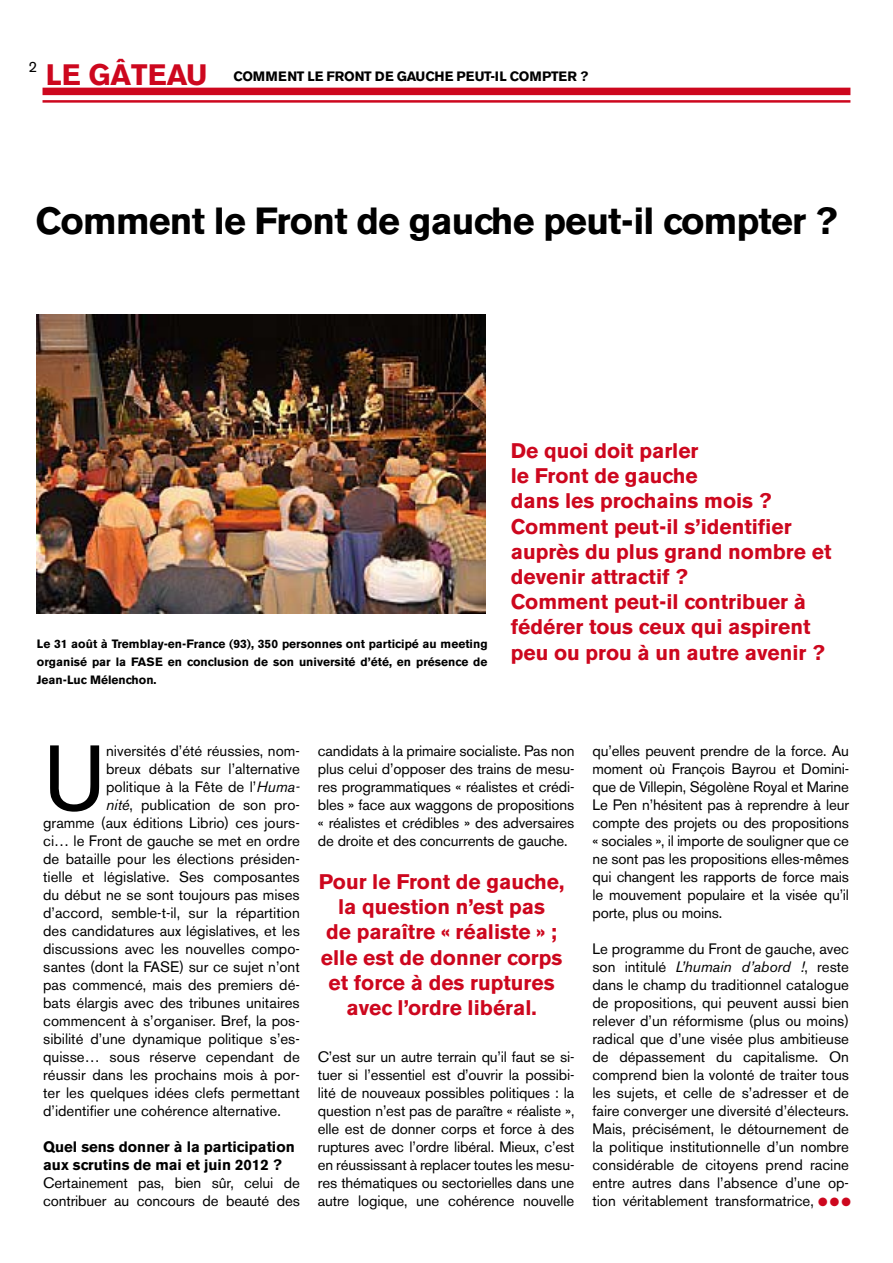
<style>
.page{position:relative;width:893px;height:1263px;background:#fff}
.page>*{position:absolute;margin:0;border:0;box-sizing:border-box;transform-origin:0 0}
.t1{font:91.5px "Akzidenz Grotesk BE";color:#000}
.t2{font:700 37.5px "Akzidenz Grotesk BE";letter-spacing:-.02em;color:#000}
.t3{font:700 21px/25.2px "Akzidenz Grotesk BE";color:#cd071e}
.t4{font:15px/18px "Akzidenz Grotesk BE";color:#000;text-align:justify}
.t5{font:700 15px/18px "Akzidenz Grotesk BE";color:#000}
.t6{font:700 13.5px "Akzidenz Grotesk BE";letter-spacing:.02em;color:#000}
.t7{font:700 12px/18px "Akzidenz Grotesk BE";color:#000;text-align:justify}
.t8{font:12px "Zapf Dingbats ITC";color:#cd071e}
.s1{font-size:29.25px;color:#cd071e}
.s2{font-style:italic}
</style>
<div class="page">
<div style="left:43px;top:88px;width:807px;height:7px;background:#cd071e"></div>
<hr style="left:43px;top:100px;width:807px;height:3px;background:#cd071e">
<img style="left:37px;top:315px;width:448px;height:298px">
<p class="t4" style="left:28px;top:58px;width:10px">2</p>
<p class="t6" style="left:46px;top:69px;width:291px"><span class="s1">LE GÂTEAU</span> Comment le Fron</p>
<p class="t6" style="left:364px;top:69px;width:43px">t de gauc</p>
<p class="t6" style="left:434px;top:69px;width:155px">he peut-il compter ?</p>
<h2 class="t2" style="left:35px;top:199px;width:804px">Comment le Front de gauche peut-il compter ?</h2>
<p class="t7" style="left:37px;top:635px;width:452px">Le 31 août à Tremblay-en-France (93), 350 personnes ont participé au meeting organisé par la FASE en conclusion de son université d’été, en présence de Jean-Luc Mélenchon.</p>
<h3 class="t3" style="left:511px;top:438px;width:322px">De quoi doit parler<br>le Front de gauche<br>dans les prochains mois ?<br>Comment peut-il s’identifier auprès du plus grand nombre et devenir attractif ?<br>Comment peut-il contribuer à fédérer tous ceux qui aspirent peu ou prou à un autre avenir ?</h3>
<h1 class="t1" style="left:43px;top:724px;width:64px">U</h1>
<p class="t4" style="left:106px;top:742px;width:195px">niversités d’été réussies, nom-</p>
<p class="t4" style="left:106px;top:760px;width:195px">breux débats sur l’alternative</p>
<p class="t4" style="left:106px;top:778px;width:195px">politique à la Fête de l’<span class="s2">Huma-</span></p>
<p class="t4" style="left:106px;top:796px;width:195px"><span class="s2">nité</span>, publication de son pro-</p>
<p class="t4" style="left:43px;top:814px;width:258px">gramme (aux éditions Librio) ces jours-</p>
<p class="t4" style="left:43px;top:832px;width:258px">ci… le Front de gauche se met en ordre</p>
<p class="t4" style="left:43px;top:850px;width:258px">de bataille pour les élections présiden-</p>
<p class="t4" style="left:43px;top:868px;width:258px">tielle et législative. Ses composantes</p>
<p class="t4" style="left:43px;top:886px;width:258px">du début ne se sont toujours pas mises</p>
<p class="t4" style="left:43px;top:904px;width:258px">d’accord, semble-t-il, sur la répartition</p>
<p class="t4" style="left:43px;top:922px;width:258px">des candidatures aux législatives, et les</p>
<p class="t4" style="left:43px;top:940px;width:258px">discussions avec les nouvelles compo-</p>
<p class="t4" style="left:43px;top:958px;width:258px">santes (dont la FASE) sur ce sujet n’ont</p>
<p class="t4" style="left:43px;top:976px;width:258px">pas commencé, mais des premiers dé-</p>
<p class="t4" style="left:43px;top:994px;width:258px">bats élargis avec des tribunes unitaires</p>
<p class="t4" style="left:43px;top:1012px;width:258px">commencent à s’organiser. Bref, la pos-</p>
<p class="t4" style="left:43px;top:1030px;width:258px">sibilité d’une dynamique politique s’es-</p>
<p class="t4" style="left:43px;top:1048px;width:258px">quisse… sous réserve cependant de</p>
<p class="t4" style="left:43px;top:1066px;width:258px">réussir dans les prochains mois à por-</p>
<p class="t4" style="left:43px;top:1084px;width:258px">ter les quelques idées clefs permettant</p>
<p class="t4" style="left:43px;top:1102px;width:239px">d’identifier une cohérence alternative.</p>
<p class="t5" style="left:43px;top:1138px;width:253px">Quel sens donner à la participation aux scrutins de mai et juin 2012 ?</p>
<p class="t4" style="left:43px;top:1174px;width:258px">Certainement pas, bien sûr, celui de contribuer au concours de beauté des</p>
<p class="t4" style="left:318px;top:742px;width:258px">candidats à la primaire socialiste. Pas non plus celui d’opposer des trains de mesu&shy;res programmatiques « réalistes et crédi&shy;bles » face aux waggons de propositions « réalistes et crédibles » des adversaires de droite et des concurrents de gauche.</p>
<h3 class="t3" style="left:319px;top:869px;width:247px;text-align:center">Pour le Front de gauche, la question n’est pas<br>de paraître « réaliste » ; elle est de donner corps et force à des ruptures avec l’ordre libéral.</h3>
<p class="t4" style="left:318px;top:1048px;width:258px">C’est sur un autre terrain qu’il faut se si&shy;tuer si l’essentiel est d’ouvrir la possibi&shy;lité de nouveaux possibles politiques : la question n’est pas de paraître « réaliste », elle est de donner corps et force à des ruptures avec l’ordre libéral. Mieux, c’est en réussissant à replacer toutes les mesu&shy;res thématiques ou sectorielles dans une autre logique, une cohérence nouvelle</p>
<p class="t4" style="left:592px;top:742px;width:258px">qu’elles peuvent prendre de la force. Au moment où François Bayrou et Domini&shy;que de Villepin, Ségolène Royal et Marine Le Pen n’hésitent pas à reprendre à leur compte des projets ou des propositions « sociales », il importe de souligner que ce ne sont pas les propositions elles-mêmes qui changent les rapports de force mais le mouvement populaire et la visée qu’il porte, plus ou moins.</p>
<p class="t4" style="left:592px;top:940px;width:258px">Le programme du Front de gauche, avec son intitulé <span class="s2">L’humain d’abord !</span>, reste dans le champ du traditionnel catalogue de propositions, qui peuvent aussi bien relever d’un réformisme (plus ou moins) radical que d’une visée plus ambitieuse de dépassement du capitalisme. On comprend bien la volonté de traiter tous les sujets, et celle de s’adresser et de faire converger une diversité d’électeurs.<br>Mais, précisément, le détournement de la politique institutionnelle d’un nombre considérable de citoyens prend racine entre autres dans l’absence d’une op&shy;tion véritablement transformatrice,</p>
<p class="t8" style="left:818px;top:1196px;width:34px">● ● ●</p>
</div>
